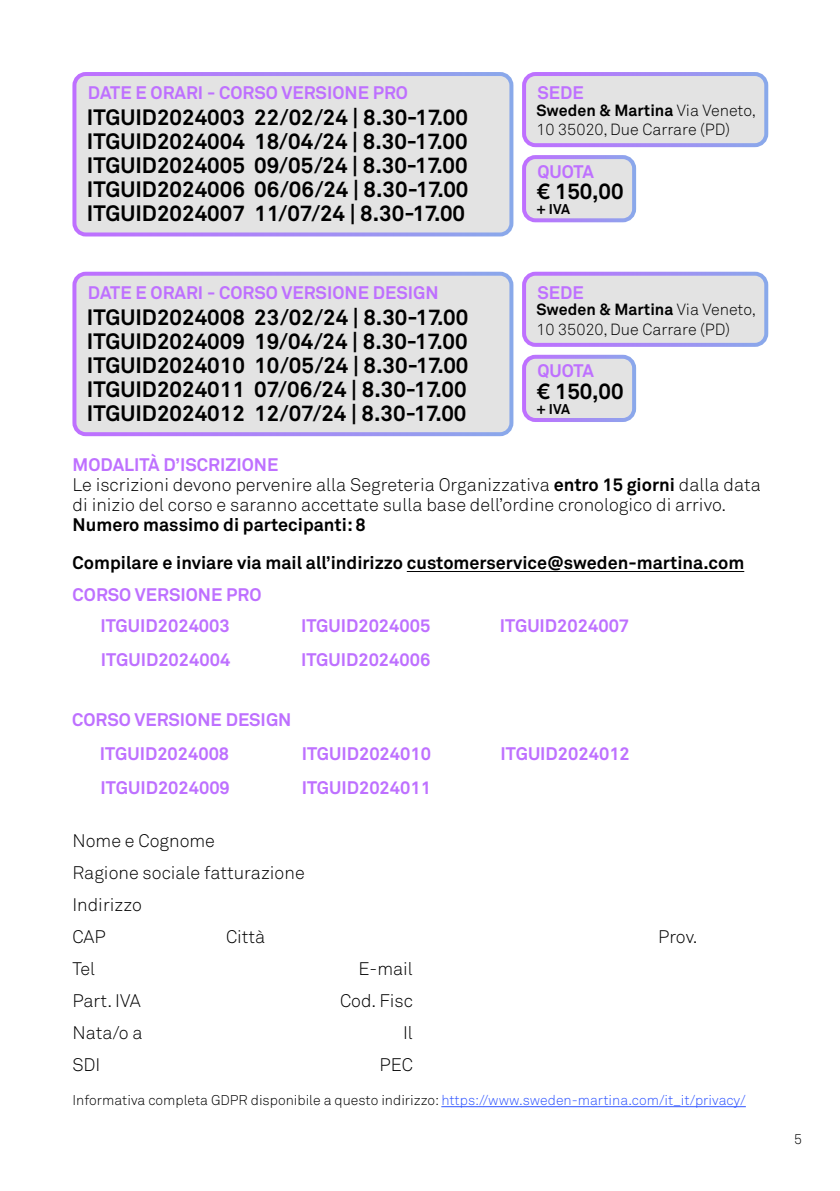
<style>
.page{position:relative;width:840px;height:1191px;background:#fff}
.page>*{position:absolute;margin:0;border:0;box-sizing:border-box;transform-origin:0 0}
.t1{font:700 22px/24px "Akkurat Pro";color:#000;text-align:justify}
.t2{font:700 18px/34px "Akkurat Pro";color:#be70ff}
.t3{font:18px/32px "Akkurat Light Pro";color:#000}
.t4{font:700 18px "Akkurat Pro";color:#000}
.t5{font:700 16px "Akkurat Pro";color:#000}
.t6{font:16px "Akkurat Light Pro";color:#000}
.t7{font:14px "Akkurat Light Pro";color:#000}
.t8{font:700 14px "Akkurat Pro";letter-spacing:-.015em;color:#000}
.s1{font-family:"Akkurat Light Pro";font-weight:400}
.s2{font-family:"Akkurat Pro";font-weight:700}
.s3{color:#3055ff}
</style>
<div class="page">
<div style="left:523px;top:74px;width:242px;height:71px;background:#e3e3e3;border-radius:11px"></div>
<div style="left:521px;top:72px;width:246px;height:75px;border:4px solid #fff;border-radius:11px"></div>
<div style="left:523px;top:274px;width:242px;height:71px;background:#e3e3e3;border-radius:11px"></div>
<div style="left:521px;top:272px;width:246px;height:75px;border:4px solid #fff;border-radius:11px"></div>
<div style="left:74px;top:74px;width:437px;height:160px;background:#e3e3e3;border-radius:11px"></div>
<div style="left:72px;top:72px;width:441px;height:164px;border:4px solid #fff;border-radius:11px"></div>
<div style="left:74px;top:274px;width:437px;height:160px;background:#e3e3e3;border-radius:11px"></div>
<div style="left:72px;top:272px;width:441px;height:164px;border:4px solid #fff;border-radius:11px"></div>
<hr style="left:406px;top:571px;width:337px;height:1px;background:#000">
<hr style="left:441px;top:1106px;width:304px;height:1px;background:#3055ff">
<div style="left:523px;top:157px;width:110px;height:63px;background:#e3e3e3;border-radius:11px"></div>
<div style="left:521px;top:155px;width:114px;height:67px;border:4px solid #fff;border-radius:11px"></div>
<div style="left:523px;top:357px;width:110px;height:63px;background:#e3e3e3;border-radius:11px"></div>
<div style="left:521px;top:355px;width:114px;height:67px;border:4px solid #fff;border-radius:11px"></div>
<p class="t2" style="left:88px;top:76px;width:321px">DATE E ORARI - CORSO VERSIONE PRO</p>
<p class="t1" style="left:87px;top:105px;width:383px">ITGUID2024003 22/02/24 | 8.30-17.00<br>ITGUID2024004 18/04/24 | 8.30-17.00<br>ITGUID2024005 09/05/24 | 8.30-17.00<br>ITGUID2024006 06/06/24 | 8.30-17.00<br>ITGUID2024007 11/07/24 | 8.30-17.00</p>
<p class="t2" style="left:88px;top:275px;width:352px">DATE E ORARI - CORSO VERSIONE DESIGN</p>
<p class="t1" style="left:87px;top:305px;width:383px">ITGUID2024008 23/02/24 | 8.30-17.00<br>ITGUID2024009 19/04/24 | 8.30-17.00<br>ITGUID2024010 10/05/24 | 8.30-17.00<br>ITGUID2024011 07/06/24 | 8.30-17.00<br>ITGUID2024012 12/07/24 | 8.30-17.00</p>
<p class="t2" style="left:537px;top:76px;width:48px">SEDE</p>
<p class="t5" style="left:536px;top:100px;width:221px">Sweden &amp; Martina <span class="s1">Via Veneto,</span></p>
<p class="t6" style="left:536px;top:120px;width:195px">10 35020, Due Carrare (PD)</p>
<p class="t2" style="left:537px;top:155px;width:58px">QUOTA</p>
<p class="t1" style="left:536px;top:180px;width:88px">€ 150,00</p>
<p class="t8" style="left:536px;top:200px;width:35px">+ IVA</p>
<p class="t2" style="left:537px;top:275px;width:48px">SEDE</p>
<p class="t5" style="left:536px;top:300px;width:221px">Sweden &amp; Martina <span class="s1">Via Veneto,</span></p>
<p class="t6" style="left:536px;top:319px;width:195px">10 35020, Due Carrare (PD)</p>
<p class="t2" style="left:537px;top:354px;width:58px">QUOTA</p>
<p class="t1" style="left:536px;top:379px;width:88px">€ 150,00</p>
<p class="t8" style="left:536px;top:400px;width:35px">+ IVA</p>
<p class="t2" style="left:73px;top:448px;width:207px">MODALITÀ D’ISCRIZIONE</p>
<p class="t3" style="left:73px;top:475px;width:689px;line-height:20px">Le iscrizioni devono pervenire alla Segreteria Organizzativa <span class="s2">entro 15 giorni</span> dalla data di inizio del corso e saranno accettate sulla base dell’ordine cronologico di arrivo.</p>
<p class="t4" style="left:73px;top:513px;width:294px">Numero massimo di partecipanti: 8</p>
<p class="t4" style="left:73px;top:552px;width:672px">Compilare e inviare via mail all’indirizzo customerservice@sweden-martina.com</p>
<p class="t2" style="left:73px;top:578px;width:190px">CORSO VERSIONE PRO</p>
<p class="t2" style="left:100px;top:609px;width:131px">ITGUID2024003<br>ITGUID2024004</p>
<p class="t2" style="left:301px;top:609px;width:131px">ITGUID2024005<br>ITGUID2024006</p>
<p class="t2" style="left:499px;top:609px;width:131px">ITGUID2024007</p>
<p class="t2" style="left:72px;top:702px;width:221px">CORSO VERSIONE DESIGN</p>
<p class="t2" style="left:100px;top:736px;width:131px">ITGUID2024008<br>ITGUID2024009</p>
<p class="t2" style="left:301px;top:736px;width:131px">ITGUID2024010<br>ITGUID2024011</p>
<p class="t2" style="left:500px;top:736px;width:131px">ITGUID2024012</p>
<p class="t3" style="left:72px;top:825px;width:234px">Nome e Cognome<br>Ragione sociale fatturazione<br>Indirizzo<br>CAP</p>
<p class="t3" style="left:226px;top:921px;width:41px">Città</p>
<p class="t3" style="left:658px;top:921px;width:41px">Prov.</p>
<p class="t3" style="left:72px;top:953px;width:24px">Tel</p>
<p class="t3" style="left:358px;top:953px;width:56px">E-mail</p>
<p class="t3" style="left:72px;top:985px;width:70px">Part. IVA</p>
<p class="t3" style="left:340px;top:985px;width:74px">Cod. Fisc</p>
<p class="t3" style="left:72px;top:1017px;width:72px">Nata/o a</p>
<p class="t3" style="left:403px;top:1017px;width:11px">Il</p>
<p class="t3" style="left:72px;top:1049px;width:30px">SDI</p>
<p class="t3" style="left:379px;top:1049px;width:35px">PEC</p>
<p class="t7" style="left:72px;top:1091px;width:674px">Informativa completa GDPR disponibile a questo indirizzo: <span class="s3">https://www.sweden-martina.com/it_it/privacy/</span></p>
<p class="t7" style="left:793px;top:1131px;width:9px">5</p>
</div>
